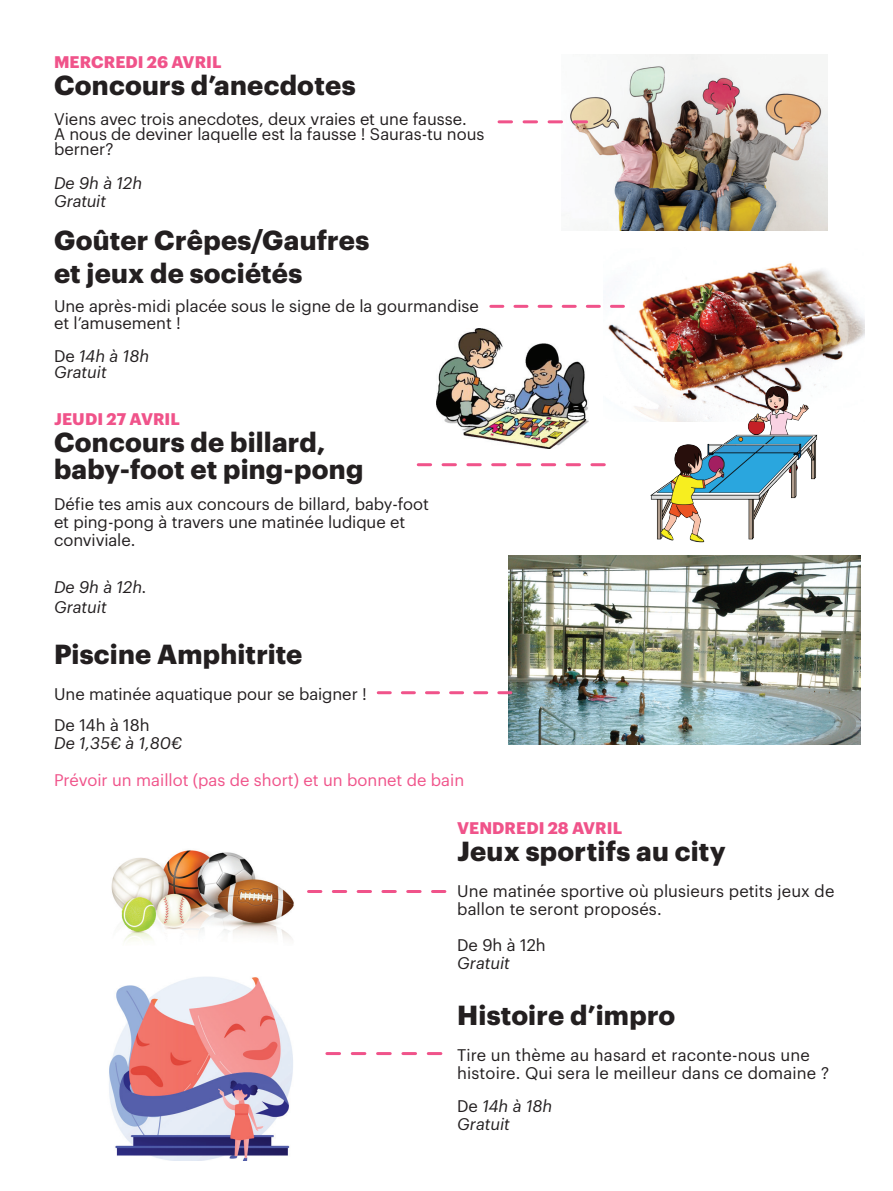
<style>
.page{position:relative;width:893px;height:1191px;background:#fff}
.page>*{position:absolute;margin:0;border:0;box-sizing:border-box;transform-origin:0 0}
.t1{font:700 27px/27px "Graphik";letter-spacing:.01em;color:#231f20}
.t2{font:16.5px/18px "Graphik";color:#231f20}
.t3{font:italic 16.5px/18px "Graphik";color:#231f20}
.t4{font:16.5px "Graphik";color:#f0538a}
.t5{font:700 16.5px "Graphik";letter-spacing:.005em;color:#f0538a}
.s1{font-style:normal}
</style>
<div class="page">
<img style="left:436px;top:329px;width:152px;height:119px">
<img style="left:608px;top:263px;width:256px;height:154px">
<img style="left:508px;top:556px;width:352px;height:189px">
<svg style="left:378px;top:691px;width:133px;height:3px"></svg>
<img style="left:111px;top:850px;width:197px;height:92px">
<svg style="left:308px;top:890px;width:137px;height:3px"></svg>
<img style="left:109px;top:977px;width:184px;height:183px">
<svg style="left:327px;top:1052px;width:114px;height:3px"></svg>
<img style="left:570px;top:54px;width:257px;height:177px">
<svg style="left:499px;top:120px;width:88px;height:3px"></svg>
<svg style="left:491px;top:305px;width:132px;height:3px"></svg>
<img style="left:650px;top:386px;width:167px;height:157px">
<svg style="left:418px;top:463px;width:186px;height:3px"></svg>
<p class="t5" style="left:54px;top:49px;width:169px">MERCREDI 26 AVRIL</p>
<h1 class="t1" style="left:54px;top:69px;width:303px">Concours d’anecdotes</h1>
<p class="t2" style="left:54px;top:110px;width:432px;line-height:15px">Viens avec trois anecdotes, deux vraies et une fausse.<br>A nous de deviner laquelle est la fausse ! Sauras-tu nous berner?</p>
<p class="t3" style="left:54px;top:173px;width:90px">De 9h à 12h<br>Gratuit</p>
<h1 class="t1" style="left:54px;top:222px;width:317px;line-height:32.4px">Goûter Crêpes/Gaufres et jeux de sociétés</h1>
<p class="t2" style="left:54px;top:296px;width:426px;line-height:16.5px">Une après-midi placée sous le signe de la gourmandise et l’amusement !</p>
<p class="t3" style="left:54px;top:346px;width:97px;line-height:16.5px"><span class="s1">De</span> 14h à 18h<br>Gratuit</p>
<p class="t5" style="left:54px;top:406px;width:127px">JEUDI 27 AVRIL</p>
<h1 class="t1" style="left:54px;top:426px;width:311px">Concours de billard, baby-foot et ping-pong</h1>
<p class="t2" style="left:54px;top:493px;width:376px">Défie tes amis aux concours de billard, baby-foot et ping-pong à travers une matinée ludique et conviviale.</p>
<p class="t3" style="left:54px;top:576px;width:94px;line-height:19.8px">De 9h à 12h.<br>Gratuit</p>
<h1 class="t1" style="left:54px;top:638px;width:250px">Piscine Amphitrite</h1>
<p class="t2" style="left:54px;top:677px;width:314px;line-height:30.8px">Une matinée aquatique pour se baigner !<br>De 14h à 18h</p>
<p class="t3" style="left:54px;top:732px;width:130px">De 1,35€ à 1,80€</p>
<p class="t4" style="left:54px;top:768px;width:412px">Prévoir un maillot (pas de short) et un bonnet de bain</p>
<p class="t5" style="left:457px;top:815px;width:167px">VENDREDI 28 AVRIL</p>
<h1 class="t1" style="left:457px;top:835px;width:270px">Jeux sportifs au city</h1>
<p class="t2" style="left:457px;top:881px;width:379px">Une matinée sportive où plusieurs petits jeux de ballon te seront proposés.</p>
<p class="t2" style="left:457px;top:935px;width:90px">De 9h à 12h</p>
<p class="t3" style="left:457px;top:953px;width:54px">Gratuit</p>
<h1 class="t1" style="left:457px;top:999px;width:220px">Histoire d’impro</h1>
<p class="t2" style="left:457px;top:1045px;width:373px">Tire un thème au hasard et raconte-nous une histoire. Qui sera le meilleur dans ce domaine ?</p>
<p class="t3" style="left:457px;top:1095px;width:97px"><span class="s1">De</span> 14h à 18h<br>Gratuit</p>
</div>
